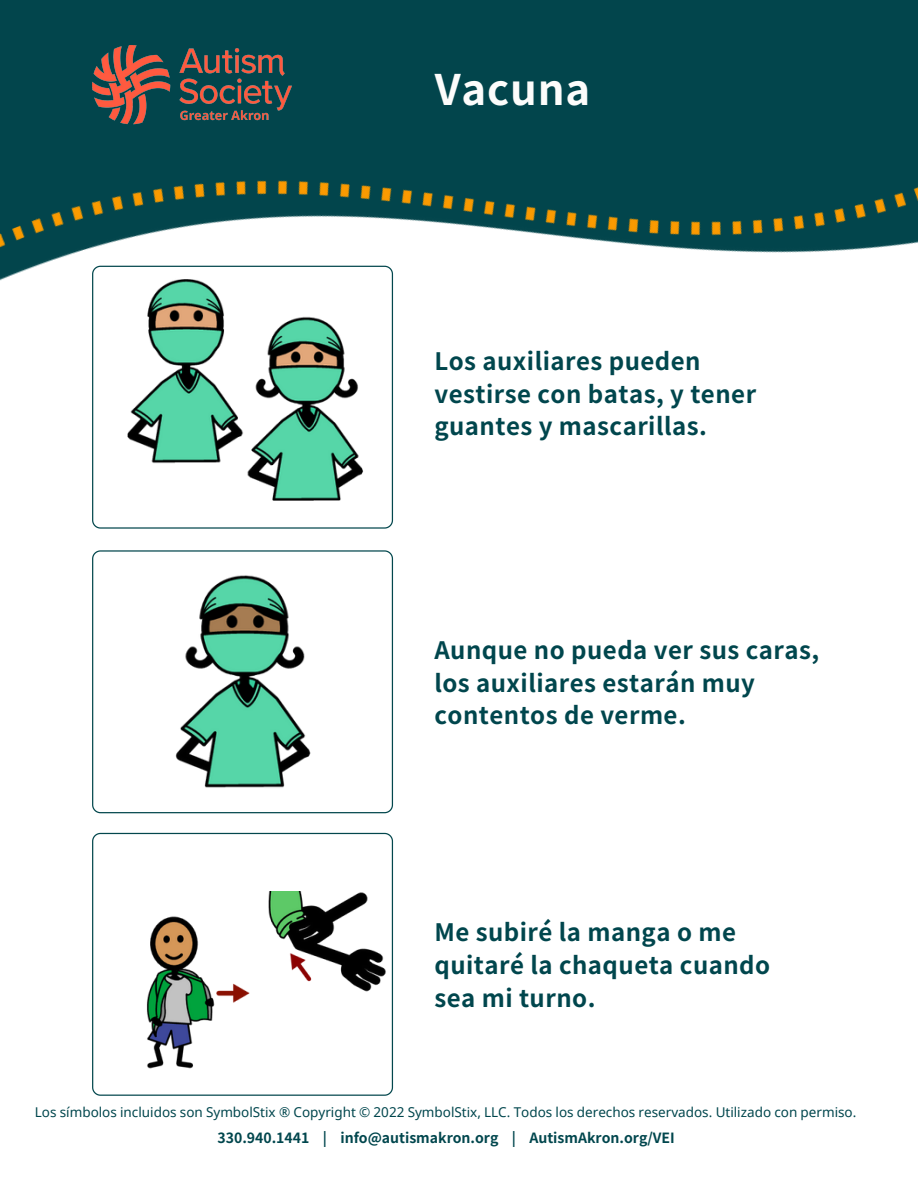
<style>
.page{position:relative;width:918px;height:1188px;background:#fff}
.page>*{position:absolute;margin:0;border:0;box-sizing:border-box;transform-origin:0 0}
.t1{font:700 42px "Noto Sans JP";letter-spacing:.02em;color:#fcfcfb}
.t2{font:700 24px/32.7px "Noto Sans JP";letter-spacing:.02em;color:#00464d}
.t3{font:700 14.1px "Noto Sans JP";color:#00464d}
.t4{font:13.5px "Noto Sans";color:#00464d}
</style>
<div class="page">
<img style="left:0;top:0;width:918px;height:569px">
<svg style="left:92px;top:266px;width:301px;height:263px"></svg>
<svg style="left:92px;top:550px;width:301px;height:263px"></svg>
<svg style="left:92px;top:833px;width:301px;height:263px"></svg>
<img style="left:269px;top:891px;width:118px;height:101px">
<img style="left:107px;top:915px;width:181px;height:154px">
<img style="left:116px;top:574px;width:254px;height:216px">
<img style="left:107px;top:272px;width:276px;height:235px">
<img style="left:92px;top:46px;width:199px;height:78px">
<p class="t1" style="left:435px;top:56px;width:157px">Vacuna</p>
<p class="t2" style="left:434px;top:343px;width:323px">Los auxiliares pueden vestirse con batas, y tener guantes y mascarillas.</p>
<p class="t2" style="left:434px;top:632px;width:386px">Aunque no pueda ver sus caras, los auxiliares estarán muy</p>
<p class="t2" style="left:434px;top:697px;width:253px">contentos de verme.</p>
<p class="t2" style="left:434px;top:915px;width:337px">Me subiré la manga o me quitaré la chaqueta cuando sea mi turno.</p>
<p class="t4" style="left:35px;top:1103px;width:823px">Los símbolos incluidos son SymbolStix ® Copyright © 2022 SymbolStix, LLC. Todos los derechos reservados. Utilizado con permiso.</p>
<p class="t3" style="left:217px;top:1130px;width:459px">330.940.1441 | info@autismakron.org | AutismAkron.org/VEI</p>
</div>
